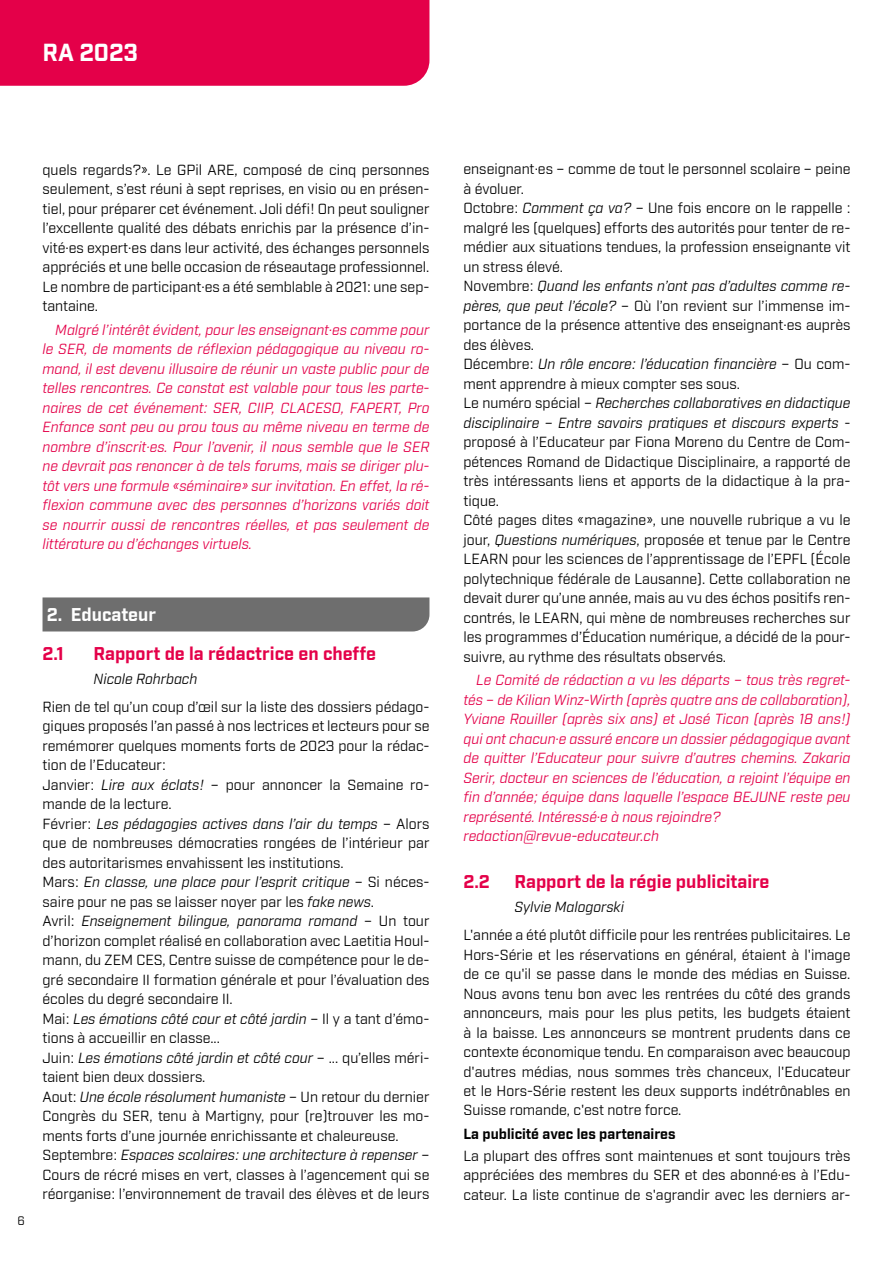
<style>
.page{position:relative;width:893px;height:1263px;background:#fff}
.page>*{position:absolute;margin:0;border:0;box-sizing:border-box;transform-origin:0 0}
.t1{font:700 24px "Industry";color:#fff}
.t2{font:700 18px "Industry";color:#e40049}
.t3{font:700 18px "Industry";color:#fff}
.t4{font:14.25px/19.5px "Industry";color:#000;text-align:justify}
.t5{font:italic 14.25px/19.5px "Industry";color:#e40049;text-align:justify}
.t6{font:italic 14.25px "Industry";color:#000}
.t7{font:700 14.25px "Industry";color:#000}
.t8{font:12px "Industry";color:#000}
.s1{font-style:italic}
</style>
<div class="page">
<div style="left:0;top:0;width:429px;height:86px;background:#e40049"></div>
<div style="left:43px;top:597px;width:386px;height:34px;background:#6e6e6e"></div>
<h1 class="t1" style="left:43px;top:37px;width:97px">RA 2023</h1>
<p class="t4" style="left:43px;top:160px;width:388px">quels regards?». Le GPil ARE, composé de cinq personnes seulement, s’est réuni à sept reprises, en visio ou en présen&shy;tiel, pour préparer cet événement. Joli défi! On peut souligner l’excellente qualité des débats enrichis par la présence d’in&shy;vité·es expert·es dans leur activité, des échanges personnels appréciés et une belle occasion de réseautage professionnel.<br>Le nombre de participant·es a été semblable à 2021: une sep&shy;tantaine.</p>
<p class="t5" style="left:43px;top:320px;width:388px;text-indent:13px">Malgré l’intérêt évident, pour les enseignant·es comme pour le SER, de moments de réflexion pédagogique au niveau ro&shy;mand, il est devenu illusoire de réunir un vaste public pour de telles rencontres. Ce constat est valable pour tous les parte&shy;naires de cet événement: SER, CIIP, CLACESO, FAPERT, Pro Enfance sont peu ou prou tous au même niveau en terme de nombre d’inscrit·es. Pour l’avenir, il nous semble que le SER ne devrait pas renoncer à de tels forums, mais se diriger plu&shy;tôt vers une formule «séminaire» sur invitation. En effet, la ré&shy;flexion commune avec des personnes d’horizons variés doit se nourrir aussi de rencontres réelles, et pas seulement de littérature ou d’échanges virtuels.</p>
<p class="t8" style="left:18px;top:1213px;width:9px">6</p>
<p class="t3" style="left:47px;top:604px;width:111px">2. Educateur</p>
<p class="t2" style="left:43px;top:642px;width:23px">2.1</p>
<p class="t2" style="left:94px;top:642px;width:284px">Rapport de la rédactrice en cheffe</p>
<p class="t6" style="left:94px;top:670px;width:105px">Nicole Rohrbach</p>
<p class="t4" style="left:43px;top:697px;width:388px;text-align:left">Rien de tel qu’un coup d’œil sur la liste des dossiers pédago&shy;giques proposés l’an passé à nos lectrices et lecteurs pour se remémorer quelques moments forts de 2023 pour la rédac&shy;tion de l’Educateur:<br>Janvier: <span class="s1">Lire aux éclats!</span> – pour annoncer la Semaine ro&shy;mande de la lecture.<br>Février: <span class="s1">Les pédagogies actives dans l’air du temps</span> – Alors que de nombreuses démocraties rongées de l’intérieur par des autoritarismes envahissent les institutions.<br>Mars: <span class="s1">En classe, une place pour l’esprit critique</span> – Si néces&shy;saire pour ne pas se laisser noyer par les <span class="s1">fake news</span>.<br>Avril: <span class="s1">Enseignement bilingue, panorama romand</span> – Un tour d’horizon complet réalisé en collaboration avec Laetitia Houl&shy;mann, du ZEM CES, Centre suisse de compétence pour le de&shy;gré secondaire II formation générale et pour l’évaluation des écoles du degré secondaire II.<br>Mai: <span class="s1">Les émotions côté cour et côté jardin</span> – Il y a tant d’émo&shy;tions à accueillir en classe...<br>Juin: <span class="s1">Les émotions côté jardin et côté cour</span> – ... qu’elles méri&shy;taient bien deux dossiers.<br>Aout: <span class="s1">Une école résolument humaniste</span> – Un retour du dernier Congrès du SER, tenu à Martigny, pour (re)trouver les mo&shy;ments forts d’une journée enrichissante et chaleureuse.<br>Septembre: <span class="s1">Espaces scolaires: une architecture à repenser</span> – Cours de récré mises en vert, classes à l’agencement qui se réorganise: l’environnement de travail des élèves et de leurs</p>
<p class="t4" style="left:463px;top:160px;width:389px;text-align:left">enseignant·es – comme de tout le personnel scolaire – peine à évoluer.<br>Octobre: <span class="s1">Comment ça va?</span> – Une fois encore on le rappelle : malgré les (quelques) efforts des autorités pour tenter de re&shy;médier aux situations tendues, la profession enseignante vit un stress élevé.<br>Novembre: <span class="s1">Quand les enfants n’ont pas d’adultes comme re&shy;pères, que peut l’école?</span> – Où l’on revient sur l’immense im&shy;portance de la présence attentive des enseignant·es auprès des élèves.<br>Décembre: <span class="s1">Un rôle encore: l’éducation financière</span> – Ou com&shy;ment apprendre à mieux compter ses sous.<br>Le numéro spécial – <span class="s1">Recherches collaboratives en didactique disciplinaire – Entre savoirs pratiques et discours experts</span> - proposé à l’Educateur par Fiona Moreno du Centre de Com&shy;pétences Romand de Didactique Disciplinaire, a rapporté de très intéressants liens et apports de la didactique à la pra&shy;tique.<br>Côté pages dites «magazine», une nouvelle rubrique a vu le jour, <span class="s1">Questions numériques</span>, proposée et tenue par le Centre LEARN pour les sciences de l’apprentissage de l’EPFL (École polytechnique fédérale de Lausanne). Cette collaboration ne devait durer qu’une année, mais au vu des échos positifs ren&shy;contrés, le LEARN, qui mène de nombreuses recherches sur les programmes d’Éducation numérique, a décidé de la pour&shy;suivre, au rythme des résultats observés.</p>
<p class="t5" style="left:463px;top:671px;width:388px;text-align:left;text-indent:13px">Le Comité de rédaction a vu les départs – tous très regret&shy;tés – de Kilian Winz-Wirth (après quatre ans de collaboration), Yviane Rouiller (après six ans) et José Ticon (après 18 ans!) qui ont chacun·e assuré encore un dossier pédagogique avant de quitter l’Educateur pour suivre d’autres chemins. Zakaria Serir, docteur en sciences de l’éducation, a rejoint l’équipe en fin d’année; équipe dans laquelle l’espace BEJUNE reste peu représenté. Intéressé·e à nous rejoindre? redaction@revue-educateur.ch</p>
<p class="t2" style="left:463px;top:871px;width:28px">2.2</p>
<p class="t2" style="left:514px;top:871px;width:256px">Rapport de la régie publicitaire</p>
<p class="t6" style="left:514px;top:898px;width:111px">Sylvie Malogorski</p>
<p class="t4" style="left:463px;top:925px;width:388px">L'année a été plutôt difficile pour les rentrées publicitaires. Le Hors-Série et les réservations en général, étaient à l'image de ce qu'il se passe dans le monde des médias en Suisse.<br>Nous avons tenu bon avec les rentrées du côté des grands annonceurs, mais pour les plus petits, les budgets étaient à la baisse. Les annonceurs se montrent prudents dans ce contexte économique tendu. En comparaison avec beaucoup d'autres médias, nous sommes très chanceux, l'Educateur et le Hors-Série restent les deux supports indétrônables en Suisse romande, c'est notre force.</p>
<p class="t7" style="left:463px;top:1125px;width:214px">La publicité avec les partenaires</p>
<p class="t4" style="left:463px;top:1146px;width:388px">La plupart des offres sont maintenues et sont toujours très appréciées des membres du SER et des abonné·es à l’Edu&shy;cateur. La liste continue de s'agrandir avec les derniers ar-</p>
</div>
